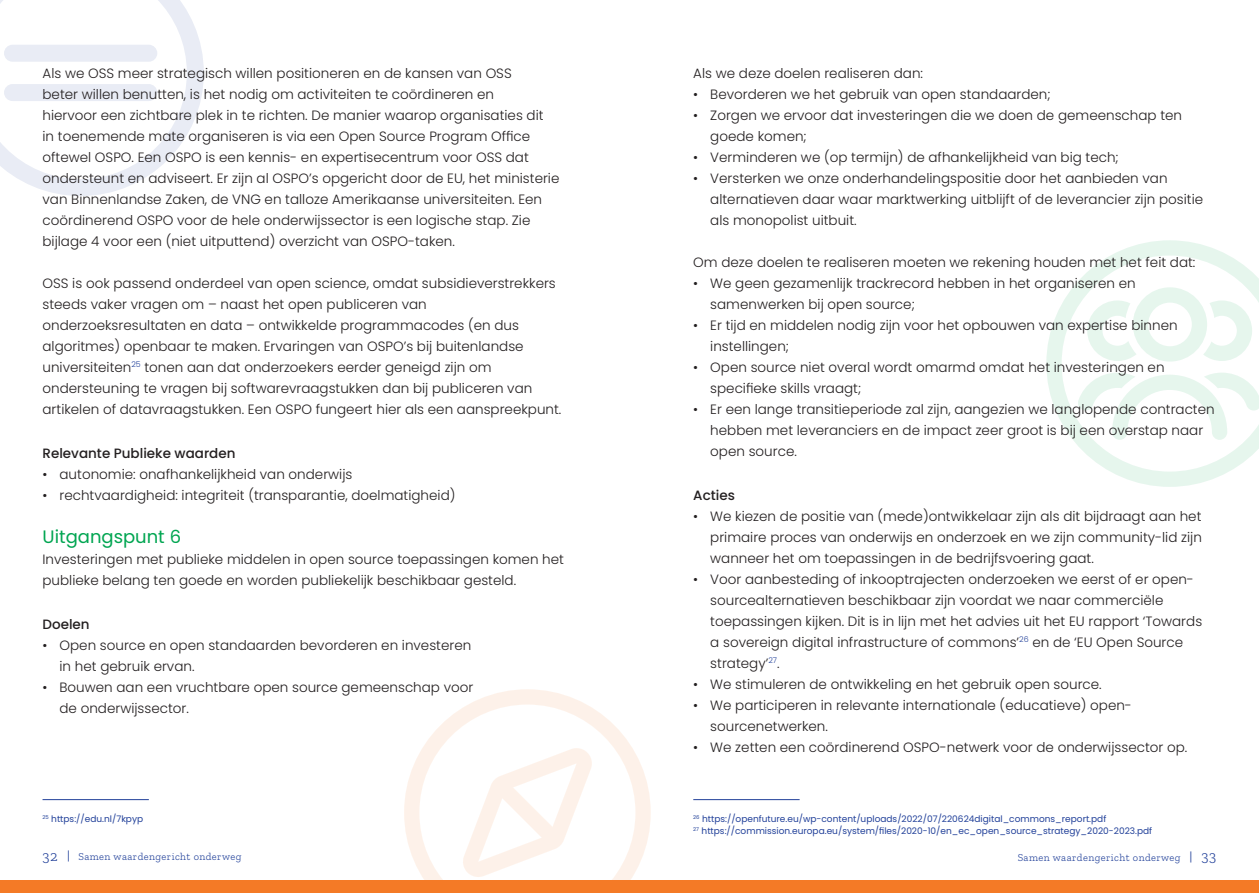
<style>
.page{position:relative;width:1259px;height:893px;background:#fff}
.page>*{position:absolute;margin:0;border:0;box-sizing:border-box;transform-origin:0 0}
.t1{font:18px "Poppins";color:#00a551}
.t2{font:300 13.5px/21px "Poppins";color:#231f20}
.t3{font:500 13.5px "Poppins";color:#231f20}
.t4{font:300 10.5px "Zilla Slab";letter-spacing:.04em;color:#214099}
.t5{font:9px/12px "Poppins";color:#214099}
.s1{font-size:15px}
.s2{font-family:"Gotham";font-weight:400;font-size:12px}
</style>
<div class="page">
<div style="left:0;top:880px;width:1259px;height:13px;background:#f47a26"></div>
<svg style="left:1046px;top:240px;width:213px;height:247px"></svg>
<svg style="left:1077px;top:373px;width:182px;height:67px"></svg>
<svg style="left:1087px;top:287px;width:165px;height:75px"></svg>
<svg style="left:404px;top:689px;width:247px;height:191px"></svg>
<svg style="left:462px;top:748px;width:130px;height:129px"></svg>
<svg style="left:0;top:0;width:204px;height:196px"></svg>
<div style="left:4px;top:45px;width:153px;height:17px;background:#e9ecf5;border-radius:9px"></div>
<div style="left:4px;top:84px;width:153px;height:17px;background:#e9ecf5;border-radius:9px"></div>
<hr style="left:43px;top:799px;width:106px;height:1px;background:#214099">
<hr style="left:693px;top:799px;width:106px;height:1px;background:#214099">
<p class="t2" style="left:43px;top:63px;width:518px">Als we OSS meer strategisch willen positioneren en de kansen van OSS<br>beter willen benutten, is het nodig om activiteiten te coördineren en<br>hiervoor een zichtbare plek in te richten. De manier waarop organisaties dit<br>in toenemende mate organiseren is via een Open Source Program Office oftewel OSPO. Een OSPO is een kennis- en expertisecentrum voor OSS dat ondersteunt en adviseert. Er zijn al OSPO’s opgericht door de EU, het ministerie van Binnenlandse Zaken, de VNG en talloze Amerikaanse universiteiten. Een coördinerend OSPO voor de hele onderwijssector is een logische stap. Zie bijlage 4 voor een (niet uitputtend) overzicht van OSPO-taken.</p>
<p class="t2" style="left:43px;top:273px;width:520px">OSS is ook passend onderdeel van open science, omdat subsidieverstrekkers steeds vaker vragen om – naast het open publiceren van onderzoeksresultaten en data – ontwikkelde programmacodes (en dus algoritmes) openbaar te maken. Ervaringen van OSPO’s bij buitenlandse universiteiten<sup>25</sup> tonen aan dat onderzoekers eerder geneigd zijn om ondersteuning te vragen bij softwarevraagstukken dan bij publiceren van artikelen of datavraagstukken. Een OSPO fungeert hier als een aanspreekpunt.</p>
<p class="t3" style="left:43px;top:445px;width:194px">Relevante Publieke waarden</p>
<p class="t2" style="left:43px;top:463px;width:311px">• autonomie: onafhankelijkheid van onderwijs</p>
<p class="t2" style="left:43px;top:484px;width:414px">• rechtvaardigheid: integriteit (transparantie, doelmatigheid)</p>
<h1 class="t1" style="left:43px;top:526px;width:140px">Uitgangspunt 6</h1>
<p class="t2" style="left:43px;top:549px;width:523px">Investeringen met publieke middelen in open source toepassingen komen het publieke belang ten goede en worden publiekelijk beschikbaar gesteld.</p>
<p class="t3" style="left:43px;top:616px;width:49px">Doelen</p>
<p class="t2" style="left:60px;top:634px;width:413px;text-indent:-17px">• Open source en open standaarden bevorderen en investeren in het gebruik ervan.</p>
<p class="t2" style="left:60px;top:676px;width:415px;text-indent:-17px">• Bouwen aan een vruchtbare open source gemeenschap voor de onderwijssector.</p>
<p class="t2" style="left:693px;top:63px;width:231px">Als we deze doelen realiseren dan:</p>
<p class="t2" style="left:693px;top:84px;width:359px">• Bevorderen we het gebruik van open standaarden;</p>
<p class="t2" style="left:710px;top:105px;width:473px;text-indent:-17px">• Zorgen we ervoor dat investeringen die we doen de gemeenschap ten goede komen;</p>
<p class="t2" style="left:693px;top:147px;width:427px">• Verminderen we (op termijn) de afhankelijkheid van big tech;</p>
<p class="t2" style="left:710px;top:168px;width:494px;text-indent:-17px">• Versterken we onze onderhandelingspositie door het aanbieden van alternatieven daar waar marktwerking uitblijft of de leverancier zijn positie als monopolist uitbuit.</p>
<p class="t2" style="left:693px;top:252px;width:504px">Om deze doelen te realiseren moeten we rekening houden met het feit dat:</p>
<p class="t2" style="left:710px;top:273px;width:427px;text-indent:-17px">• We geen gezamenlijk trackrecord hebben in het organiseren en samenwerken bij open source;</p>
<p class="t2" style="left:710px;top:315px;width:469px;text-indent:-17px">• Er tijd en middelen nodig zijn voor het opbouwen van expertise binnen instellingen;</p>
<p class="t2" style="left:710px;top:357px;width:456px;text-indent:-17px">• Open source niet overal wordt omarmd omdat het investeringen en specifieke skills vraagt;</p>
<p class="t2" style="left:710px;top:399px;width:506px;text-indent:-17px">• Er een lange transitieperiode zal zijn, aangezien we langlopende contracten hebben met leveranciers en de impact zeer groot is bij een overstap naar open source.</p>
<p class="t3" style="left:693px;top:487px;width:43px">Acties</p>
<p class="t2" style="left:710px;top:505px;width:493px;text-align:justify;text-indent:-17px">• We kiezen de positie van (mede)ontwikkelaar zijn als dit bijdraagt aan het primaire proces van onderwijs en onderzoek en we zijn community-lid zijn wanneer het om toepassingen in de bedrijfsvoering gaat.</p>
<p class="t2" style="left:710px;top:568px;width:493px;text-indent:-17px">• Voor aanbesteding of inkooptrajecten onderzoeken we eerst of er open&shy;sourcealternatieven beschikbaar zijn voordat we naar commerciële toepassingen kijken. Dit is in lijn met het advies uit het EU rapport ‘Towards a sovereign digital infrastructure of commons’<sup>26</sup> en de ‘EU Open Source strategy’<sup>27</sup>.</p>
<p class="t2" style="left:693px;top:673px;width:410px">• We stimuleren de ontwikkeling en het gebruik open source.</p>
<p class="t2" style="left:710px;top:694px;width:423px;text-indent:-17px">• We participeren in relevante internationale (educatieve) open&shy;sourcenetwerken.</p>
<p class="t2" style="left:693px;top:736px;width:495px">• We zetten een coördinerend OSPO-netwerk voor de onderwijssector op.</p>
<p class="t5" style="left:43px;top:812px;width:102px"><sup>25</sup> https://edu.nl/7kpyp</p>
<p class="t5" style="left:693px;top:812px;width:460px"><sup>26</sup> https://openfuture.eu/wp-content/uploads/2022/07/220624digital_commons_report.pdf<br><sup>27</sup> https://commission.europa.eu/system/files/2020-10/en_ec_open_source_strategy_2020-2023.pdf</p>
<p class="t4" style="left:43px;top:851px;width:200px"><span class="s1">32</span> <span class="s2">|</span> Samen waardengericht onderweg</p>
<p class="t4" style="left:1017px;top:851px;width:200px">Samen waardengericht onderweg <span class="s2">|</span> <span class="s1">33</span></p>
</div>
